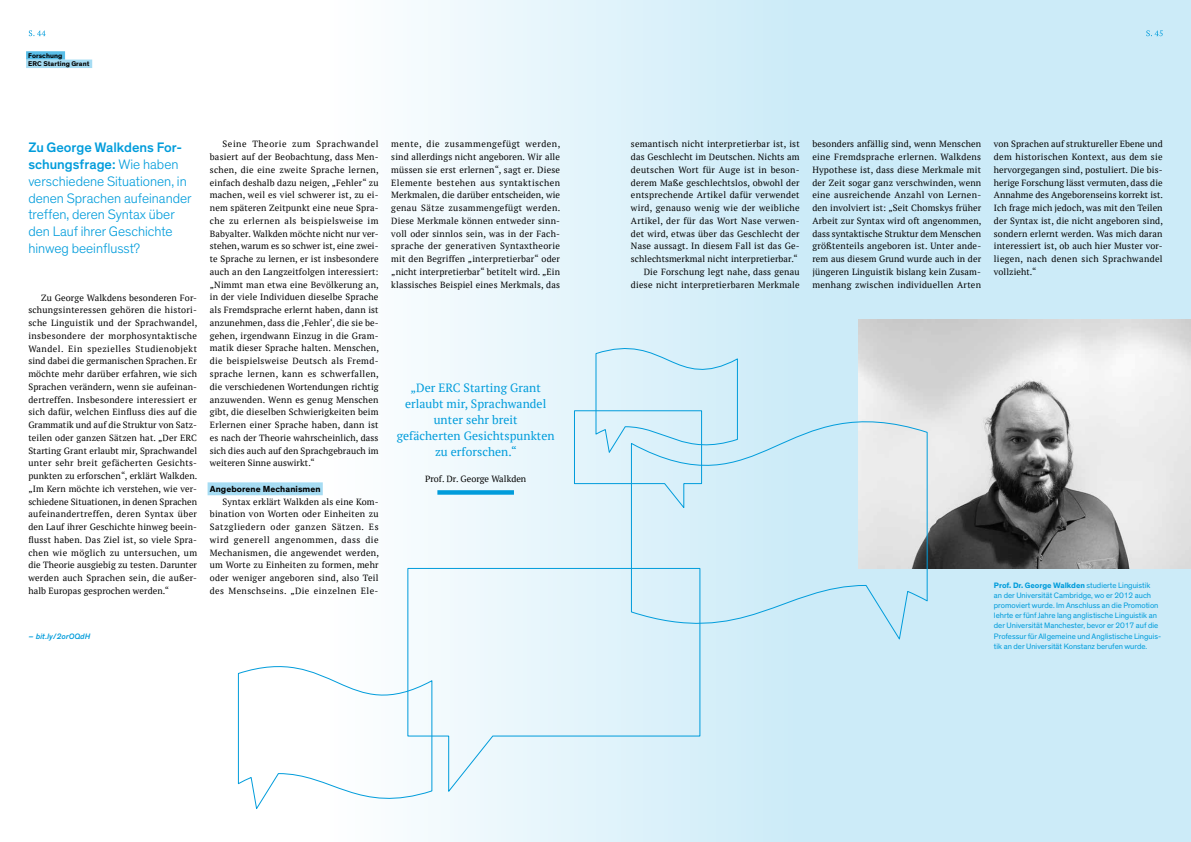
<style>
.page{position:relative;width:1191px;height:842px;background:#fff}
.page>*{position:absolute;margin:0;border:0;box-sizing:border-box;transform-origin:0 0}
.t1{font:300 14px/16.8px "Theinhardt";color:#009cdb}
.t2{font:12px/16px "PT Serif";letter-spacing:.005em;color:#009cdb;text-align:center}
.t3{font:9px/12.8px "PT Serif";letter-spacing:.025em;color:#000;text-align:justify}
.t4{font:700 9px "Theinhardt";letter-spacing:.01em;color:#000}
.t5{font:9px "PT Serif";letter-spacing:.005em;color:#000}
.t6{font:8px/10.2px "Theinhardt";color:#009cdb}
.t7{font:italic 500 8px "Theinhardt";letter-spacing:.005em;color:#009cdb}
.t8{font:700 7px/8.3px "Theinhardt";letter-spacing:.005em;color:#000}
.s1{font-weight:500}
.s2{font-weight:700}
</style>
<div class="page">
<div style="left:106px;top:0;width:1085px;height:842px;background:linear-gradient(to right,#fff,#bee5f6)"></div>
<svg style="left:237px;top:643px;width:196px;height:172px"></svg>
<div style="left:207px;top:482px;width:116px;height:13px;background:#a6dcf3"></div>
<div style="left:437px;top:490px;width:77px;height:5px;background:#009cdb"></div>
<img style="left:858px;top:320px;width:333px;height:248px">
<svg style="left:407px;top:567px;width:294px;height:227px"></svg>
<svg style="left:573px;top:331px;width:165px;height:179px;background:#d6eff9"></svg>
<svg style="left:630px;top:385px;width:298px;height:263px;background:#d0eaf4"></svg>
<div style="left:26px;top:51px;width:39px;height:9px;background:#59bee8"></div>
<div style="left:26px;top:60px;width:66px;height:8px;background:#a6dcf3"></div>
<svg style="left:1146px;top:30px;width:16px;height:6px"></svg>
<svg style="left:29px;top:30px;width:17px;height:6px"></svg>
<p class="t8" style="left:28px;top:52px;width:63px">Forschung<br>ERC Starting Grant</p>
<h1 class="t1" style="left:28px;top:139px;width:165px"><span class="s1">Zu George Walkdens For&shy;schungsfrage:</span> Wie haben verschiedene Situationen, in denen Sprachen aufeinander treffen, deren Syntax über den Lauf ihrer Geschichte hinweg beeinflusst?</h1>
<p class="t3" style="left:28px;top:291px;width:171px;text-indent:13px">Zu George Walkdens besonderen For&shy;schungsinteressen gehören die histori&shy;sche Linguistik und der Sprachwandel, insbesondere der morphosyntaktische Wandel. Ein spezielles Studienobjekt sind dabei die germanischen Sprachen. Er möchte mehr darüber erfahren, wie sich Sprachen verändern, wenn sie aufeinan&shy;dertreffen. Insbesondere interessiert er sich dafür, welchen Einfluss dies auf die Grammatik und auf die Struktur von Satz&shy;teilen oder ganzen Sätzen hat. „Der ERC Starting Grant erlaubt mir, Sprachwandel unter sehr breit gefächerten Gesichts&shy;punkten zu erforschen“, erklärt Walkden. „Im Kern möchte ich verstehen, wie ver&shy;schiedene Situationen, in denen Sprachen aufeinandertreffen, deren Syntax über den Lauf ihrer Geschichte hinweg beein&shy;flusst haben. Das Ziel ist, so viele Spra&shy;chen wie möglich zu untersuchen, um die Theorie ausgiebig zu testen. Darunter werden auch Sprachen sein, die außer&shy;halb Europas gesprochen werden.“</p>
<p class="t7" style="left:28px;top:631px;width:63px">– bit.ly/2orOQdH</p>
<p class="t3" style="left:210px;top:138px;width:171px;text-indent:13px">Seine Theorie zum Sprachwandel basiert auf der Beobachtung, dass Men&shy;schen, die eine zweite Sprache lernen, einfach deshalb dazu neigen, „Fehler“ zu machen, weil es viel schwerer ist, zu ei&shy;nem späteren Zeitpunkt eine neue Spra&shy;che zu erlernen als beispielsweise im Babyalter. Walkden möchte nicht nur ver&shy;stehen, warum es so schwer ist, eine zwei&shy;te Sprache zu lernen, er ist insbesondere auch an den Langzeitfolgen interessiert: „Nimmt man etwa eine Bevölkerung an, in der viele Individuen dieselbe Sprache als Fremdsprache erlernt haben, dann ist anzunehmen, dass die ‚Fehler‘, die sie be&shy;gehen, irgendwann Einzug in die Gram&shy;matik dieser Sprache halten. Menschen, die beispielsweise Deutsch als Fremd&shy;sprache lernen, kann es schwerfallen, die verschiedenen Wortendungen richtig anzuwenden. Wenn es genug Menschen gibt, die dieselben Schwierigkeiten beim Erlernen einer Sprache haben, dann ist es nach der Theorie wahrscheinlich, dass sich dies auch auf den Sprachgebrauch im weiteren Sinne auswirkt.“</p>
<p class="t4" style="left:210px;top:483px;width:112px">Angeborene Mechanismen</p>
<p class="t3" style="left:210px;top:495px;width:171px;text-indent:13px">Syntax erklärt Walkden als eine Kom&shy;bination von Worten oder Einheiten zu Satzgliedern oder ganzen Sätzen. Es wird generell angenommen, dass die Mechanismen, die angewendet werden, um Worte zu Einheiten zu formen, mehr oder weniger angeboren sind, also Teil des Menschseins. „Die einzelnen Ele-</p>
<p class="t3" style="left:391px;top:138px;width:170px">mente, die zusammengefügt werden, sind allerdings nicht angeboren. Wir alle müssen sie erst erlernen“, sagt er. Diese Elemente bestehen aus syntaktischen Merkmalen, die darüber entscheiden, wie genau Sätze zusammengefügt werden.<br>Diese Merkmale können entweder sinn&shy;voll oder sinnlos sein, was in der Fach&shy;sprache der generativen Syntaxtheorie mit den Begriffen „interpretierbar“ oder „nicht interpretierbar“ betitelt wird. „Ein klassisches Beispiel eines Merkmals, das</p>
<h2 class="t2" style="left:397px;top:380px;width:159px">„Der ERC Starting Grant erlaubt mir, Sprachwandel unter sehr breit<br>gefächerten Gesichtspunkten zu erforschen.“</h2>
<p class="t5" style="left:425px;top:473px;width:103px">Prof. Dr. George Walkden</p>
<p class="t3" style="left:631px;top:138px;width:170px;text-align:right">semantisch nicht interpretierbar ist, ist das Geschlecht im Deutschen. Nichts am deutschen Wort für Auge ist in beson&shy;derem Maße geschlechtslos, obwohl der entsprechende Artikel dafür verwendet wird, genauso wenig wie der weibliche Artikel, der für das Wort Nase verwen&shy;det wird, etwas über das Geschlecht der Nase aussagt. In diesem Fall ist das Ge&shy;schlechtsmerkmal nicht interpretierbar.“ Die Forschung legt nahe, dass genau diese nicht interpretierbaren Merkmale</p>
<p class="t3" style="left:812px;top:138px;width:171px">besonders anfällig sind, wenn Menschen eine Fremdsprache erlernen. Walkdens Hypothese ist, dass diese Merkmale mit der Zeit sogar ganz verschwinden, wenn eine ausreichende Anzahl von Lernen&shy;den involviert ist: „Seit Chomskys früher Arbeit zur Syntax wird oft angenommen, dass syntaktische Struktur dem Menschen größtenteils angeboren ist. Unter ande&shy;rem aus diesem Grund wurde auch in der jüngeren Linguistik bislang kein Zusam&shy;menhang zwischen individuellen Arten</p>
<p class="t3" style="left:994px;top:138px;width:171px">von Sprachen auf struktureller Ebene und dem historischen Kontext, aus dem sie hervorgegangen sind, postuliert. Die bis&shy;herige Forschung lässt vermuten, dass die Annahme des Angeborenseins korrekt ist.<br>Ich frage mich jedoch, was mit den Teilen der Syntax ist, die nicht angeboren sind, sondern erlernt werden. Was mich daran interessiert ist, ob auch hier Muster vor&shy;liegen, nach denen sich Sprachwandel vollzieht.“</p>
<p class="t6" style="left:994px;top:580px;width:169px"><span class="s2">Prof. Dr. George Walkden</span> studierte Linguistik<br>an der Universität Cambridge, wo er 2012 auch promoviert wurde. Im Anschluss an die Promotion lehrte er fünf Jahre lang anglistische Linguistik an der Universität Manchester, bevor er 2017 auf die Professur für Allgemeine und Anglistische Linguis&shy;tik an der Universität Konstanz berufen wurde.</p>
</div>
